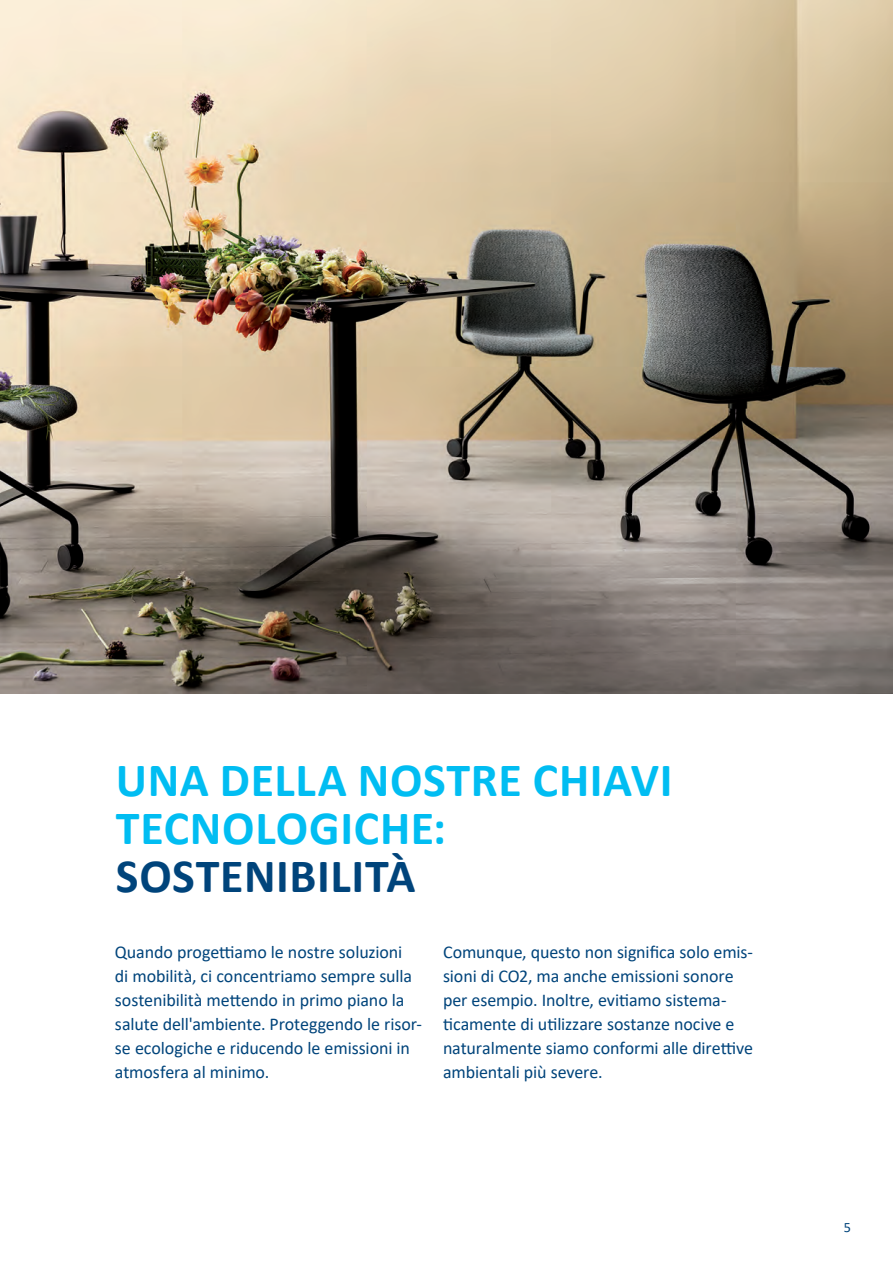
<style>
.page{position:relative;width:893px;height:1263px;background:#fff}
.page>*{position:absolute;margin:0;border:0;box-sizing:border-box;transform-origin:0 0}
.t1{font:700 48px/48px "Calibri";letter-spacing:.01em;color:#01bdf2}
.t2{font:700 48px "Calibri";letter-spacing:.01em;color:#00447b}
.t3{font:18px/24px "Calibri";letter-spacing:-.005em;color:#00447b}
.t4{font:14.25px "Calibri";color:#00447b}
</style>
<div class="page">
<img style="left:0;top:0;width:893px;height:694px">
<h1 class="t1" style="left:116px;top:756px;width:558px">UNA DELLA NOSTRE CHIAVI<br>TECNOLOGICHE:</h1>
<h1 class="t2" style="left:116px;top:842px;width:301px">SOSTENIBILITÀ</h1>
<p class="t3" style="left:115px;top:940px;width:308px">Quando progettiamo le nostre soluzioni<br>di mobilità, ci concentriamo sempre sulla sostenibilità mettendo in primo piano la salute dell'ambiente. Proteggendo le risor&shy;se ecologiche e riducendo le emissioni in atmosfera al minimo.</p>
<p class="t3" style="left:443px;top:940px;width:312px">Comunque, questo non significa solo emis&shy;sioni di CO2, ma anche emissioni sonore per esempio. Inoltre, evitiamo sistema&shy;ticamente di utilizzare sostanze nocive e naturalmente siamo conformi alle direttive ambientali più severe.</p>
<p class="t4" style="left:844px;top:1217px;width:9px">5</p>
</div>
